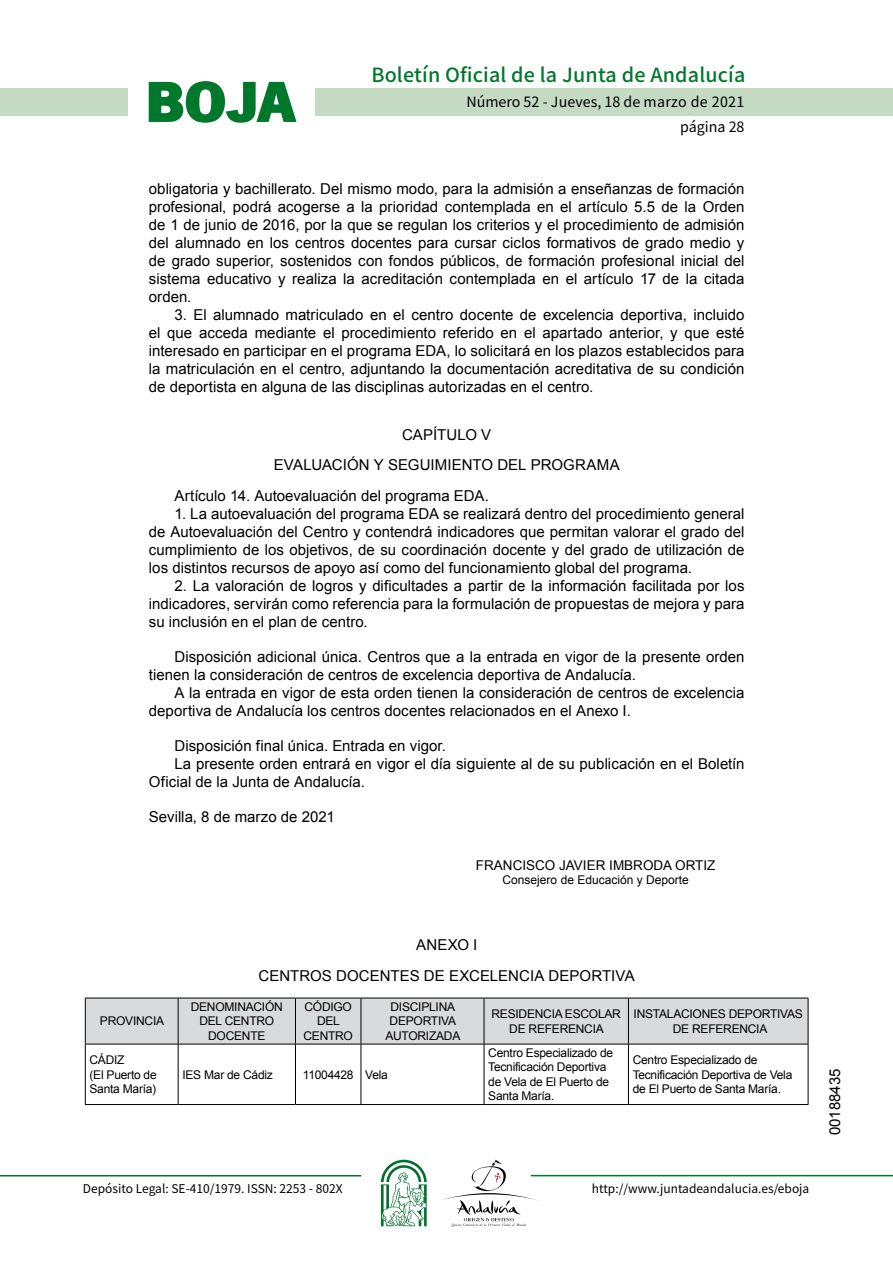
<style>
.page{position:relative;width:893px;height:1263px;background:#fff}
.page>*{position:absolute;margin:0;border:0;box-sizing:border-box;transform-origin:0 0}
.t1{font:700 57.75px "News Got T";color:#00782c;scale:1.14 1}
.t2{font:500 19.5px "Noto Sans HK";letter-spacing:.01em;color:#00782c}
.t3{font:15px/18px "Arial";color:#000;text-align:justify}
.t4{font:14.25px/24.5px "Noto Sans HK";color:#000;text-align:right}
.t5{font:13.5px "Arial";color:#000}
.t6{font:12px/14.4px "Arial";letter-spacing:-.02em;color:#000;text-align:center}
.t7{font:12px "Noto Sans HK";color:#000}
.t8{font:12px "Arial";color:#000}
</style>
<div class="page">
<div style="left:315px;top:88px;width:577px;height:28px;background:#c5dac3"></div>
<div style="left:0;top:88px;width:128px;height:28px;background:#c5dac3"></div>
<hr style="left:0;top:1175px;width:361px;height:2px;background:#00782c">
<hr style="left:531px;top:1175px;width:361px;height:1px;background:#00782c">
<svg style="left:148px;top:81px;width:149px;height:42px"></svg>
<svg style="left:442px;top:1160px;width:100px;height:67px"></svg>
<svg style="left:381px;top:1160px;width:45px;height:66px"></svg>
<div style="left:86px;top:999px;width:721px;height:45px;background:#d9dadb"></div>
<hr style="left:85px;top:998px;width:93px;height:1px;background:#000">
<hr style="left:85px;top:998px;width:1px;height:46px;background:#000">
<hr style="left:178px;top:998px;width:117px;height:1px;background:#000">
<hr style="left:178px;top:998px;width:1px;height:46px;background:#000">
<hr style="left:295px;top:998px;width:66px;height:1px;background:#000">
<hr style="left:295px;top:998px;width:1px;height:46px;background:#000">
<hr style="left:361px;top:998px;width:123px;height:1px;background:#000">
<hr style="left:360px;top:998px;width:1px;height:46px;background:#000">
<hr style="left:484px;top:998px;width:144px;height:1px;background:#000">
<hr style="left:483px;top:998px;width:1px;height:46px;background:#000">
<hr style="left:628px;top:998px;width:180px;height:1px;background:#000">
<hr style="left:628px;top:998px;width:1px;height:46px;background:#000">
<hr style="left:807px;top:998px;width:1px;height:46px;background:#000">
<hr style="left:85px;top:1044px;width:93px;height:1px;background:#000">
<hr style="left:85px;top:1044px;width:1px;height:60px;background:#000">
<hr style="left:178px;top:1044px;width:117px;height:1px;background:#000">
<hr style="left:178px;top:1044px;width:1px;height:60px;background:#000">
<hr style="left:295px;top:1044px;width:66px;height:1px;background:#000">
<hr style="left:295px;top:1044px;width:1px;height:60px;background:#000">
<hr style="left:361px;top:1044px;width:123px;height:1px;background:#000">
<hr style="left:360px;top:1044px;width:1px;height:60px;background:#000">
<hr style="left:484px;top:1044px;width:144px;height:1px;background:#000">
<hr style="left:483px;top:1044px;width:1px;height:60px;background:#000">
<hr style="left:628px;top:1044px;width:180px;height:1px;background:#000">
<hr style="left:628px;top:1044px;width:1px;height:60px;background:#000">
<hr style="left:807px;top:1044px;width:1px;height:60px;background:#000">
<hr style="left:85px;top:1104px;width:93px;height:1px;background:#000">
<hr style="left:178px;top:1104px;width:117px;height:1px;background:#000">
<hr style="left:295px;top:1104px;width:66px;height:1px;background:#000">
<hr style="left:361px;top:1104px;width:123px;height:1px;background:#000">
<hr style="left:484px;top:1104px;width:144px;height:1px;background:#000">
<hr style="left:628px;top:1104px;width:180px;height:1px;background:#000">
<h1 class="t1" style="left:145px;top:68px;width:133px">BOJA</h1>
<h2 class="t2" style="left:371px;top:64px;width:375px">Boletín Oficial de la Junta de Andalucía</h2>
<p class="t4" style="left:466px;top:90px;width:279px">Número 52 - Jueves, 18 de marzo de 2021 página 28</p>
<p class="t3" style="left:149px;top:180px;width:597px">obligatoria y bachillerato. Del mismo modo, para la admisión a enseñanzas de formación profesional, podrá acogerse a la prioridad contemplada en el artículo 5.5 de la Orden de 1 de junio de 2016, por la que se regulan los criterios y el procedimiento de admisión del alumnado en los centros docentes para cursar ciclos formativos de grado medio y de grado superior, sostenidos con fondos públicos, de formación profesional inicial del sistema educativo y realiza la acreditación contemplada en el artículo 17 de la citada orden.</p>
<p class="t3" style="left:149px;top:306px;width:597px;text-indent:26px">3. El alumnado matriculado en el centro docente de excelencia deportiva, incluido el que acceda mediante el procedimiento referido en el apartado anterior, y que esté interesado en participar en el programa EDA, lo solicitará en los plazos establecidos para la matriculación en el centro, adjuntando la documentación acreditativa de su condición de deportista en alguna de las disciplinas autorizadas en el centro.</p>
<p class="t3" style="left:402px;top:426px;width:90px">CAPÍTULO V</p>
<p class="t3" style="left:274px;top:456px;width:30px">Evaluaci</p>
<p class="t3" style="left:347px;top:456px;width:52px">ón y seguimiento</p>
<p class="t3" style="left:497px;top:456px;width:11px">del</p>
<p class="t3" style="left:531px;top:456px;width:12px">programa</p>
<p class="t3" style="left:174px;top:487px;width:316px">Artículo 14. Autoevaluación del programa EDA.</p>
<p class="t3" style="left:149px;top:505px;width:597px;text-indent:26px">1. La autoevaluación del programa EDA se realizará dentro del procedimiento general de Autoevaluación del Centro y contendrá indicadores que permitan valorar el grado del cumplimiento de los objetivos, de su coordinación docente y del grado de utilización de los distintos recursos de apoyo así como del funcionamiento global del programa.</p>
<p class="t3" style="left:149px;top:577px;width:597px;text-indent:26px">2. La valoración de logros y dificultades a partir de la información facilitada por los indicadores, servirán como referencia para la formulación de propuestas de mejora y para su inclusión en el plan de centro.</p>
<p class="t3" style="left:149px;top:648px;width:597px;text-indent:26px">Disposición adicional única. Centros que a la entrada en vigor de la presente orden tienen la consideración de centros de excelencia deportiva de Andalucía.</p>
<p class="t3" style="left:149px;top:684px;width:597px;text-indent:26px">A la entrada en vigor de esta orden tienen la consideración de centros de excelencia deportiva de Andalucía los centros docentes relacionados en el Anexo I.</p>
<p class="t3" style="left:174px;top:737px;width:273px">Disposición final única. Entrada en vigor.</p>
<p class="t3" style="left:174px;top:755px;width:571px">La presente orden entrará en vigor el día siguiente al de su publicación en el Boletín</p>
<p class="t3" style="left:149px;top:773px;width:217px">Oficial de la Junta de Andalucía.</p>
<p class="t3" style="left:149px;top:808px;width:187px">Sevilla, 8 de marzo de 2021</p>
<p class="t5" style="left:476px;top:857px;width:241px">FRANCISCO JAVIER IMBRODA ORTIZ</p>
<p class="t8" style="left:502px;top:872px;width:188px">Consejero de Educación y Deporte</p>
<p class="t6" style="left:100px;top:1014px;width:66px">PROVINCIA</p>
<p class="t6" style="left:90px;top:1053px;width:69px;text-align:left">CÁDIZ<br>(El Puerto de<br>Santa María)</p>
<p class="t3" style="left:258px;top:929px;width:378px;line-height:30.8px;text-align:center">ANEXO I<br>CENTROS DOCENTES DE EXCELENCIA DEPORTIVA</p>
<p class="t6" style="left:191px;top:1000px;width:94px">DENOMINACIÓN<br>DEL CENTRO<br>DOCENTE</p>
<p class="t6" style="left:303px;top:1000px;width:51px">CÓDIGO<br>DEL<br>CENTRO</p>
<p class="t6" style="left:385px;top:1000px;width:76px">DISCIPLINA<br>DEPORTIVA<br>AUTORIZADA</p>
<p class="t6" style="left:491px;top:1007px;width:131px">RESIDENCIA ESCOLAR<br>DE REFERENCIA</p>
<p class="t6" style="left:633px;top:1007px;width:171px">INSTALACIONES DEPORTIVAS<br>DE REFERENCIA</p>
<p class="t6" style="left:182px;top:1067px;width:92px">IES Mar de Cádiz</p>
<p class="t6" style="left:303px;top:1067px;width:87px">11004428 Vela</p>
<p class="t6" style="left:488px;top:1046px;width:126px;text-align:left">Centro Especializado de<br>Tecnificación Deportiva de Vela de El Puerto de<br>Santa María.</p>
<p class="t6" style="left:632px;top:1053px;width:161px;text-align:left">Centro Especializado de<br>Tecnificación Deportiva de Vela de El Puerto de Santa María.</p>
<p class="t7" style="left:83px;top:1181px;width:261px">Depósito Legal: SE-410/1979. ISSN: 2253 - 802X</p>
<p class="t7" style="left:592px;top:1181px;width:219px">http://www.juntadeandalucia.es/eboja</p>
<p class="t3" style="left:826px;top:1135px;width:68px;rotate:-90deg">00188435</p>
</div>
